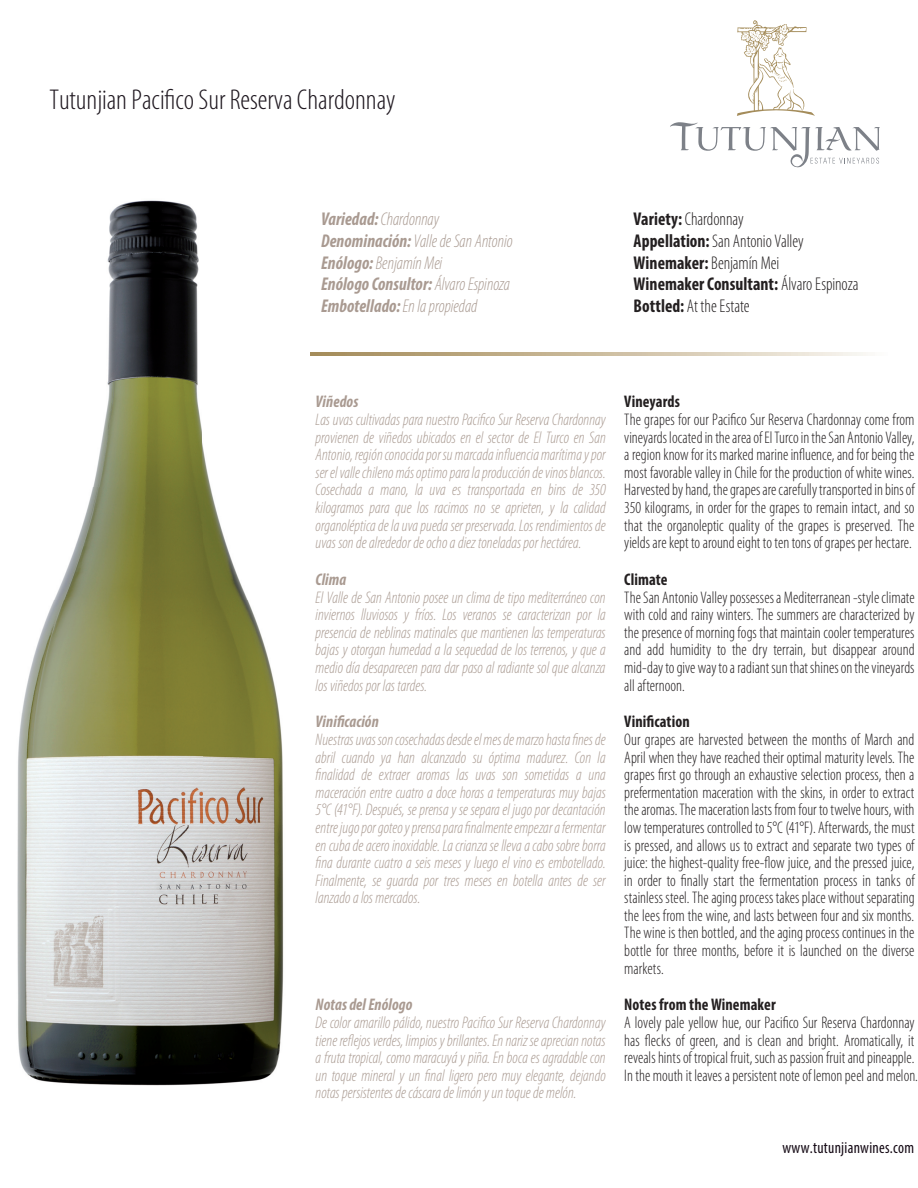
<style>
.page{position:relative;width:918px;height:1188px;background:#fff}
.page>*{position:absolute;margin:0;border:0;box-sizing:border-box;transform-origin:0 0}
.t1{font:300 condensed 28.8px "Myriad Pro";color:#1f1820}
.t2{font:italic 300 condensed 18.45px/21.6px "Myriad Pro";color:#a99a91;scale:.95 1}
.t3{font:700 condensed 18.45px/21.6px "Myriad Pro";letter-spacing:.005em;color:#231f20;scale:.95 1}
.t4{font:300 condensed 18.45px "Myriad Pro";letter-spacing:-.005em;color:#231f20;scale:.95 1}
.t5{font:300 condensed 18.3px "Myriad Pro";letter-spacing:-.005em;color:#231f20;scale:.95 1}
.t6{font:300 condensed 16.8px/17.5px "Myriad Pro";color:#231f20;text-align:justify;scale:.95 1}
.t7{font:italic 300 condensed 16.8px/17.5px "Myriad Pro";color:#a99a91;text-align:justify;scale:.95 1}
.t8{font:700 condensed 16.8px "Myriad Pro";letter-spacing:.01em;color:#231f20;scale:.95 1}
.t9{font:italic 700 condensed 16.8px "Myriad Pro";letter-spacing:.005em;color:#a99a91;scale:.95 1}
.t10{font:condensed 16.5px "Myriad Pro";letter-spacing:.02em;color:#140914;scale:.95 1}
.s1{font-weight:700}
.s2{font-weight:700;font-size:18.45px}
.s3{font-weight:300}
</style>
<div class="page">
<svg style="left:310px;top:352px;width:556px;height:3px;background:#cbbc9f"></svg>
<img style="left:17px;top:200px;width:267px;height:886px">
<svg style="left:737px;top:20px;width:78px;height:96px"></svg>
<svg style="left:670px;top:122px;width:210px;height:46px"></svg>
<h1 class="t1" style="left:49px;top:88px;width:348px">Tutunjian Pacifico Sur Reserva Chardonnay</h1>
<p class="t2" style="left:321px;top:210px;width:203px"><span class="s1">Variedad:</span> Chardonnay<br><span class="s1">Denominación:</span> Valle de San Antonio<br><span class="s1">Enólogo:</span> Benjamín Mei<br><span class="s1">Enólogo Consultor:</span> Álvaro Espinoza<br><span class="s1">Embotellado:</span> En la propiedad</p>
<p class="t4" style="left:634px;top:212px;width:117px"><span class="s1">Variety:</span>Chardonnay</p>
<p class="t5" style="left:634px;top:234px;width:180px"><span class="s2">Appellation:</span>San Antonio Valley</p>
<p class="t3" style="left:634px;top:251px;width:238px">Winemaker: <span class="s3">Benjamín Mei<br></span>Winemaker Consultant: <span class="s3">Álvaro Espinoza<br></span>Bottled: <span class="s3">At the Estate</span></p>
<p class="t9" style="left:316px;top:395px;width:47px">Viñedos</p>
<p class="t7" style="left:316px;top:412px;width:307px">Las uvas cultivadas para nuestro Pacifico Sur Reserva Chardonnay provienen de viñedos ubicados en el sector de El Turco en San Antonio, región conocida por su marcada influencia marítima y por ser el valle chileno más optimo para la producción de vinos blancos.<br>Cosechada a mano, la uva es transportada en bins de 350 kilogramos para que los racimos no se aprieten, y la calidad organoléptica de la uva pueda ser preservada. Los rendimientos de uvas son de alrededor de ocho a diez toneladas por hectárea.</p>
<p class="t9" style="left:316px;top:573px;width:34px">Clima</p>
<p class="t7" style="left:316px;top:589px;width:307px">El Valle de San Antonio posee un clima de tipo mediterráneo con inviernos lluviosos y fríos. Los veranos se caracterizan por la presencia de neblinas matinales que mantienen las temperaturas bajas y otorgan humedad a la sequedad de los terrenos, y que a medio día desaparecen para dar paso al radiante sol que alcanza los viñedos por las tardes.</p>
<p class="t9" style="left:316px;top:715px;width:68px">Vinificación</p>
<p class="t7" style="left:316px;top:732px;width:307px">Nuestras uvas son cosechadas desde el mes de marzo hasta fines de abril cuando ya han alcanzado su óptima madurez. Con la finalidad de extraer aromas las uvas son sometidas a una maceración entre cuatro a doce horas a temperaturas muy bajas 5°C (41°F). Después, se prensa y se separa el jugo por decantación entre jugo por goteo y prensa para finalmente empezar a fermentar en cuba de acero inoxidable. La crianza se lleva a cabo sobre borra fina durante cuatro a seis meses y luego el vino es embotellado.<br>Finalmente, se guarda por tres meses en botella antes de ser lanzado a los mercados.</p>
<p class="t9" style="left:316px;top:998px;width:103px">Notas del Enólogo</p>
<p class="t7" style="left:316px;top:1015px;width:307px">De color amarillo pálido, nuestro Pacifico Sur Reserva Chardonnay tiene reflejos verdes, limpios y brillantes. En nariz se aprecian notas a fruta tropical, como maracuyá y piña. En boca es agradable con un toque mineral y un final ligero pero muy elegante, dejando notas persistentes de cáscara de limón y un toque de melón.</p>
<p class="t8" style="left:624px;top:392px;width:60px">Vineyards</p>
<p class="t6" style="left:624px;top:412px;width:307px">The grapes for our Pacifico Sur Reserva Chardonnay come from vineyards located in the area of El Turco in the San Antonio Valley, a region know for its marked marine influence, and for being the most favorable valley in Chile for the production of white wines.<br>Harvested by hand, the grapes are carefully transported in bins of 350 kilograms, in order for the grapes to remain intact, and so that the organoleptic quality of the grapes is preserved. The yields are kept to around eight to ten tons of grapes per hectare.</p>
<p class="t8" style="left:624px;top:569px;width:47px">Climate</p>
<p class="t6" style="left:624px;top:589px;width:307px">The San Antonio Valley possesses a Mediterranean -style climate with cold and rainy winters. The summers are characterized by the presence of morning fogs that maintain cooler temperatures and add humidity to the dry terrain, but disappear around mid-day to give way to a radiant sun that shines on the vineyards all afternoon.</p>
<p class="t8" style="left:624px;top:712px;width:70px">Vinification</p>
<p class="t6" style="left:624px;top:732px;width:307px">Our grapes are harvested between the months of March and April when they have reached their optimal maturity levels. The grapes first go through an exhaustive selection process, then a prefermentation maceration with the skins, in order to extract the aromas. The maceration lasts from four to twelve hours, with low temperatures controlled to 5°C (41°F). Afterwards, the must is pressed, and allows us to extract and separate two types of juice: the highest-quality free-flow juice, and the pressed juice, in order to finally start the fermentation process in tanks of stainless steel. The aging process takes place without separating the lees from the wine, and lasts between four and six months.<br>The wine is then bottled, and the aging process continues in the bottle for three months, before it is launched on the diverse markets.</p>
<p class="t8" style="left:624px;top:995px;width:161px">Notes from the Winemaker</p>
<p class="t6" style="left:624px;top:1015px;width:311px;text-align:left">A lovely pale yellow hue, our Pacifico Sur Reserva Chardonnay has flecks of green, and is clean and bright. Aromatically, it reveals hints of tropical fruit, such as passion fruit and pineapple.<br>In the mouth it leaves a persistent note of lemon peel and melon.</p>
<p class="t10" style="left:782px;top:1138px;width:140px">www.tutunjianwines.com</p>
</div>
